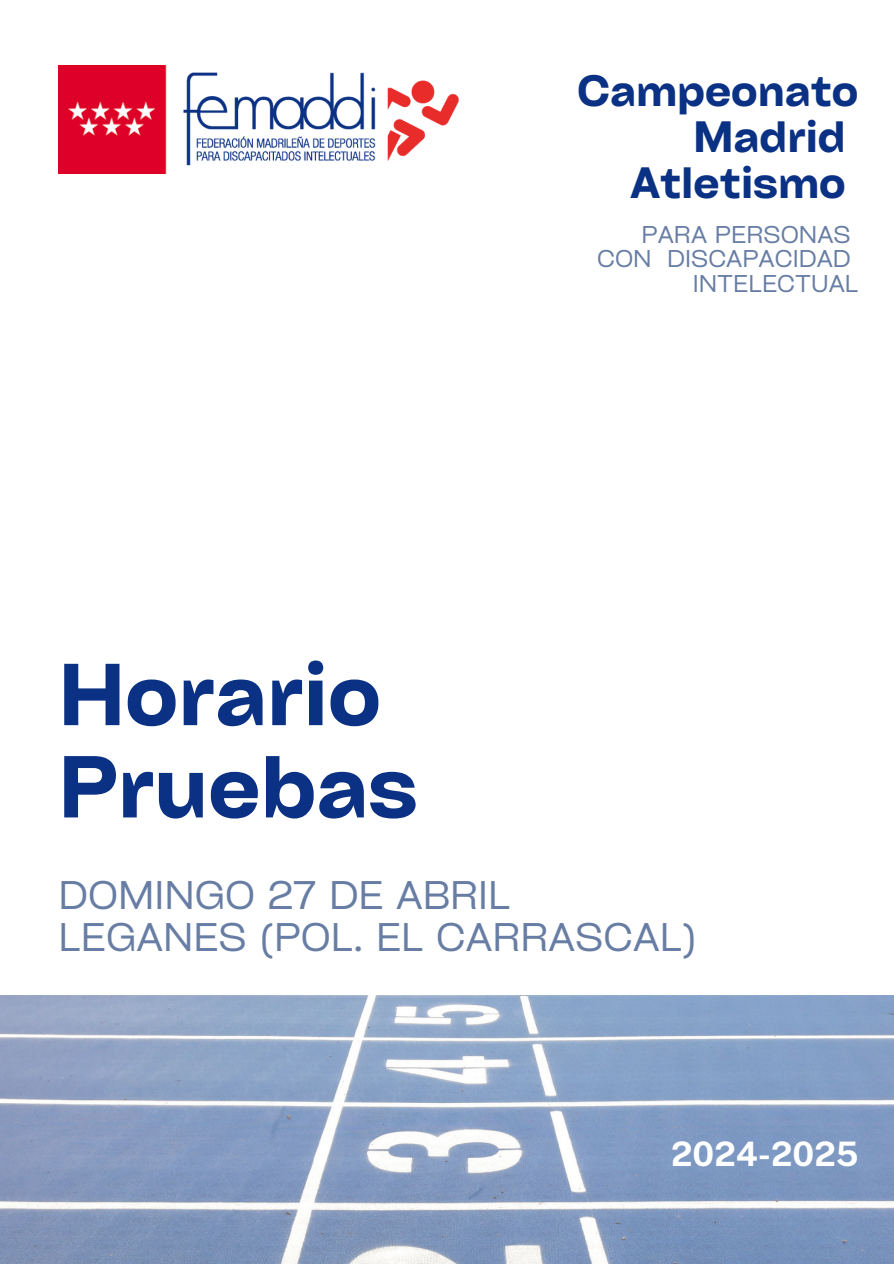
<style>
.page{position:relative;width:894px;height:1264px;background:#fff}
.page>*{position:absolute;margin:0;border:0;box-sizing:border-box;transform-origin:0 0}
.t1{font:84px/92.2px "Cy Grotesk Key Demi";color:#0b3184}
.t2{font:42px "Cy Grotesk Key Demi";color:#0b3184}
.t3{font:38.25px/41.7px "Cy Grotesk Key";color:#677da4}
.t4{font:700 33.75px "Public Sans";color:#fff}
.t5{font:23.25px "Cy Grotesk Key";color:#677da4}
</style>
<div class="page">
<img style="left:139px;top:65px;width:320px;height:101px">
<img style="left:59px;top:66px;width:108px;height:108px">
<img style="left:0;top:995px;width:893px;height:268px">
<p class="t2" style="left:577px;top:64px;width:282px">Campeonato</p>
<p class="t2" style="left:693px;top:110px;width:154px">Madrid</p>
<p class="t2" style="left:630px;top:156px;width:217px">Atletismo</p>
<p class="t1" style="left:59px;top:645px;width:360px">Horario<br>Pruebas</p>
<h3 class="t5" style="left:641px;top:219px;width:211px">PARA PERSONAS</h3>
<p class="t5" style="left:597px;top:244px;width:255px">CON DISCAPACIDAD</p>
<p class="t5" style="left:692px;top:269px;width:167px">INTELECTUAL</p>
<h1 class="t3" style="left:59px;top:873px;width:639px">DOMINGO 27 DE ABRIL<br>LEGANES (POL. EL CARRASCAL)</h1>
<p class="t4" style="left:671px;top:1133px;width:189px">2024-2025</p>
</div>
